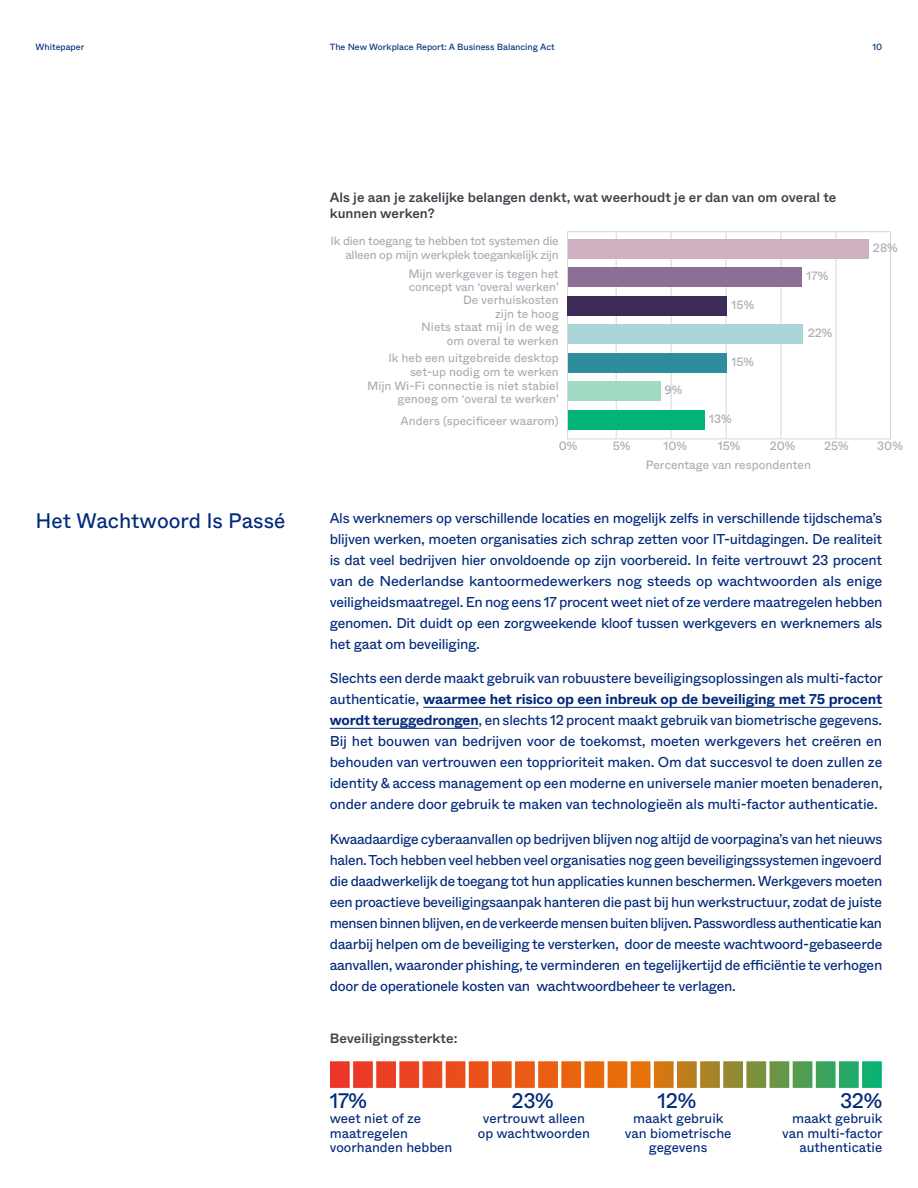
<style>
.page{position:relative;width:918px;height:1188px;background:#fff}
.page>*{position:absolute;margin:0;border:0;box-sizing:border-box;transform-origin:0 0}
.t1{font:21px "ABC Whyte";color:#00297a}
.t2{font:14.25px/21px "ABC Whyte";letter-spacing:-.02em;color:#00297a;text-align:justify}
.t3{font:13.5px/14.9px "ABC Whyte";color:#00297a;text-align:center}
.t4{font:500 13.5px/16.2px "ABC Whyte";color:#41414b}
.t5{font:12px/13.5px "ABC Whyte";color:#aaaab4;text-align:right}
.t6{font:12px/13.5px "ABC Whyte";letter-spacing:-.02em;color:#aaaab4;text-align:right}
.t7{font:9px "ABC Whyte";color:#00297a}
.s1{font-weight:700}
</style>
<div class="page">
<hr style="left:423px;top:707px;width:459px;height:1px;background:#00297a">
<hr style="left:330px;top:728px;width:148px;height:1px;background:#00297a">
<svg style="left:330px;top:1061px;width:552px;height:27px;background:#c38449"></svg>
<div style="left:567px;top:231px;width:324px;height:208px;border:1px solid #d7d7dc"></div>
<hr style="left:616px;top:232px;width:1px;height:206px;background:#d7d7dc">
<hr style="left:671px;top:232px;width:1px;height:206px;background:#d7d7dc">
<hr style="left:726px;top:232px;width:1px;height:206px;background:#d7d7dc">
<hr style="left:781px;top:232px;width:1px;height:206px;background:#d7d7dc">
<hr style="left:836px;top:232px;width:1px;height:206px;background:#d7d7dc">
<div style="left:568px;top:239px;width:301px;height:20px;background:#cfb1c1"></div>
<div style="left:568px;top:268px;width:234px;height:19px;background:#8d6e97"></div>
<div style="left:567px;top:296px;width:159px;height:20px;background:#3c2b57"></div>
<div style="left:568px;top:325px;width:235px;height:19px;background:#abd5d6"></div>
<div style="left:568px;top:353px;width:158px;height:20px;background:#2d8c9e"></div>
<div style="left:568px;top:382px;width:93px;height:19px;background:#a0dcc3"></div>
<div style="left:568px;top:411px;width:136px;height:19px;background:#00b478"></div>
<p class="t7" style="left:36px;top:40px;width:50px">Whitepaper</p>
<p class="t7" style="left:330px;top:40px;width:227px">The New Workplace Report: A Business Balancing Act</p>
<p class="t7" style="left:873px;top:40px;width:11px">10</p>
<p class="t4" style="left:330px;top:188px;width:508px">Als je aan je zakelijke belangen denkt, wat weerhoudt je er dan van om overal te kunnen werken?</p>
<p class="t6" style="left:330px;top:234px;width:230px">Ik dien toegang te hebben tot systemen die alleen op mijn werkplek toegankelijk zijn</p>
<p class="t5" style="left:873px;top:240px;width:26px">28%</p>
<h1 class="t1" style="left:36px;top:505px;width:251px">Het Wachtwoord Is Passé</h1>
<p class="t5" style="left:408px;top:266px;width:152px;text-align:left">Mijn werkgever is tegen het concept van ‘overal werken’</p>
<p class="t5" style="left:807px;top:269px;width:23px">17%</p>
<p class="t5" style="left:463px;top:293px;width:97px">De verhuiskosten zijn te hoog</p>
<p class="t5" style="left:732px;top:297px;width:24px">15%</p>
<p class="t5" style="left:421px;top:320px;width:139px">Niets staat mij in de weg om overal te werken</p>
<p class="t5" style="left:808px;top:326px;width:26px">22%</p>
<p class="t5" style="left:388px;top:350px;width:172px">Ik heb een uitgebreide desktop set-up nodig om te werken</p>
<p class="t5" style="left:731px;top:354px;width:24px">15%</p>
<p class="t5" style="left:367px;top:378px;width:193px">Mijn Wi-Fi connectie is niet stabiel genoeg om ‘overal te werken’</p>
<p class="t5" style="left:665px;top:382px;width:19px">9%</p>
<p class="t5" style="left:401px;top:413px;width:160px">Anders (specificeer waarom)</p>
<p class="t5" style="left:709px;top:411px;width:24px">13%</p>
<p class="t5" style="left:646px;top:457px;width:167px">Percentage van respondenten</p>
<p class="t5" style="left:559px;top:439px;width:20px">0%</p>
<p class="t5" style="left:613px;top:439px;width:19px">5%</p>
<p class="t5" style="left:664px;top:439px;width:25px">10%</p>
<p class="t5" style="left:718px;top:439px;width:24px">15%</p>
<p class="t5" style="left:770px;top:439px;width:27px">20%</p>
<p class="t5" style="left:824px;top:439px;width:26px">25%</p>
<p class="t5" style="left:877px;top:439px;width:27px">30%</p>
<p class="t2" style="left:330px;top:506px;width:554px">Als werknemers op verschillende locaties en mogelijk zelfs in verschillende tijdschema’s blijven werken, moeten organisaties zich schrap zetten voor IT-uitdagingen. De realiteit is dat veel bedrijven hier onvoldoende op zijn voorbereid. In feite vertrouwt 23 procent van de Nederlandse kantoormedewerkers nog steeds op wachtwoorden als enige veiligheidsmaatregel. En nog eens 17 procent weet niet of ze verdere maatregelen hebben genomen. Dit duidt op een zorgweekende kloof tussen werkgevers en werknemers als het gaat om beveiliging.</p>
<p class="t2" style="left:330px;top:667px;width:555px">Slechts een derde maakt gebruik van robuustere beveiligingsoplossingen als multi-factor authenticatie, <span class="s1">waarmee het risico op een inbreuk op de beveiliging met 75 procent wordt teruggedrongen</span>, en slechts 12 procent maakt gebruik van biometrische gegevens.<br>Bij het bouwen van bedrijven voor de toekomst, moeten werkgevers het creëren en behouden van vertrouwen een topprioriteit maken. Om dat succesvol te doen zullen ze identity &amp; access management op een moderne en universele manier moeten benaderen, onder andere door gebruik te maken van technologieën als multi-factor authenticatie.</p>
<p class="t2" style="left:330px;top:827px;width:554px">Kwaadaardige cyberaanvallen op bedrijven blijven nog altijd de voorpagina’s van het nieuws halen. Toch hebben veel hebben veel organisaties nog geen beveiligingssystemen ingevoerd die daadwerkelijk de toegang tot hun applicaties kunnen beschermen. Werkgevers moeten een proactieve beveiligingsaanpak hanteren die past bij hun werkstructuur, zodat de juiste mensen binnen blijven, en de verkeerde mensen buiten blijven. Passwordless authenticatie kan daarbij helpen om de beveiliging te versterken, door de meeste wachtwoord-gebaseerde aanvallen, waaronder phishing, te verminderen en tegelijkertijd de efficiëntie te verhogen door de operationele kosten van wachtwoordbeheer te verlagen.</p>
<p class="t4" style="left:330px;top:1030px;width:129px">Beveiligingssterkte:</p>
<h1 class="t1" style="left:330px;top:1084px;width:39px">17%</h1>
<p class="t3" style="left:330px;top:1110px;width:124px;text-align:left">weet niet of ze maatregelen voorhanden hebben</p>
<h1 class="t1" style="left:511px;top:1084px;width:44px">23%</h1>
<p class="t3" style="left:478px;top:1110px;width:114px">vertrouwt alleen op wachtwoorden</p>
<h1 class="t1" style="left:658px;top:1084px;width:40px">12%</h1>
<p class="t3" style="left:625px;top:1110px;width:108px">maakt gebruik van biometrische gegevens</p>
<h1 class="t1" style="left:840px;top:1084px;width:44px">32%</h1>
<p class="t3" style="left:782px;top:1110px;width:102px;text-align:right">maakt gebruik van multi-factor authenticatie</p>
</div>
